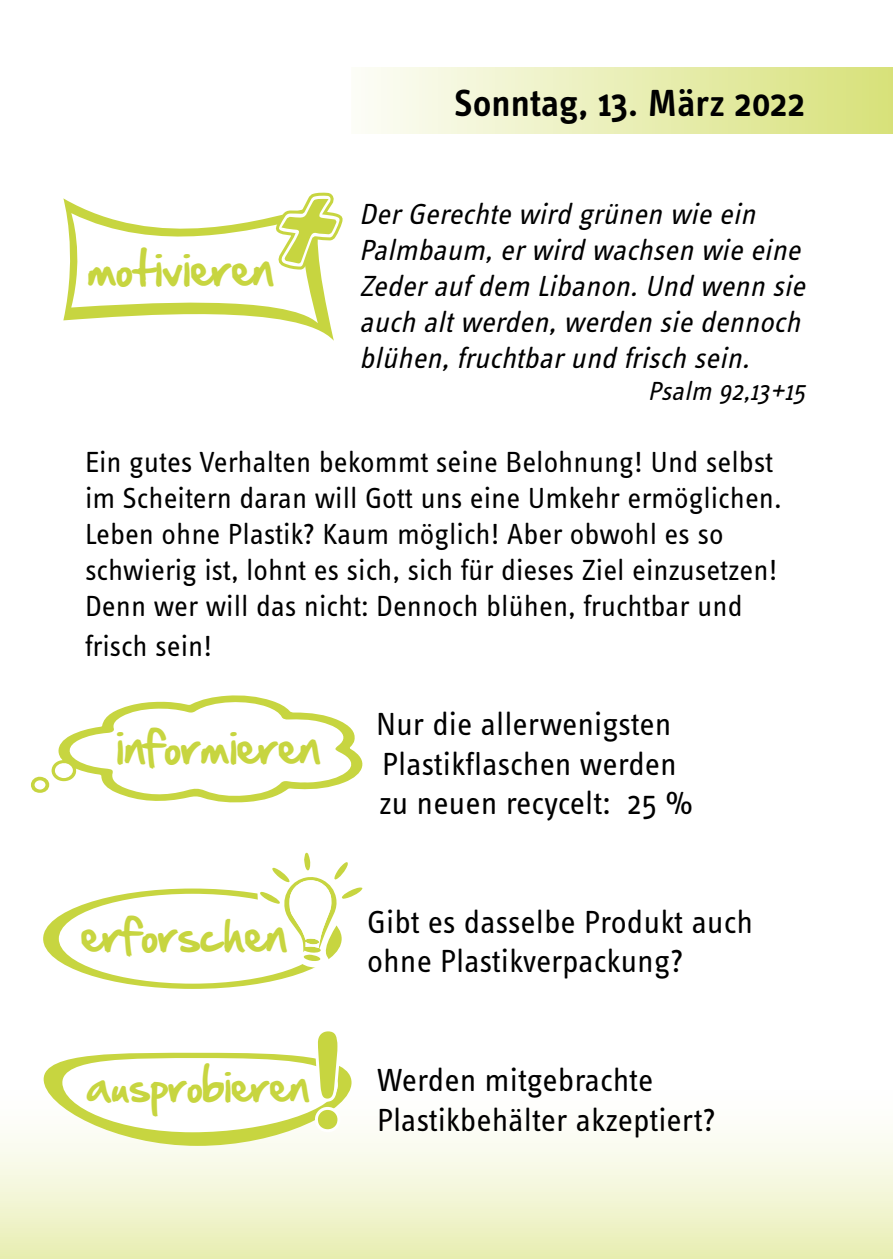
<style>
.page{position:relative;width:893px;height:1259px;background:#fff}
.page>*{position:absolute;margin:0;border:0;box-sizing:border-box;transform-origin:0 0}
.t1{font:41.7px "Handof Sean";color:#c7d540}
.t2{font:600 39px "Info OT Text";color:#000}
.t3{font:39px "Handof Sean";color:#c7d540}
.t4{font:33px/39.3px "Info OT Text";color:#000}
.t5{font:30px/36px "Info OT Text";color:#000}
.t6{font:italic 30px/36px "Info OT Text";color:#000}
.t7{font:italic 27px "Info OT Text";color:#000}
</style>
<div class="page">
<svg style="left:0;top:943px;width:893px;height:316px"></svg>
<div style="left:351px;top:67px;width:542px;height:67px;background:linear-gradient(to right,#fcfdf7,#d8e179)"></div>
<svg style="left:54px;top:695px;width:309px;height:108px"></svg>
<div style="left:52px;top:760px;width:24px;height:21px;background:#c7d540;border-radius:50%"></div>
<svg style="left:31px;top:776px;width:18px;height:17px"></svg>
<div style="left:55px;top:763px;width:18px;height:15px;background:#fff;border-radius:50%"></div>
<div style="left:35px;top:780px;width:11px;height:9px;background:#fff;border-radius:50%"></div>
<svg style="left:63px;top:192px;width:280px;height:149px"></svg>
<svg style="left:43px;top:888px;width:299px;height:101px;background:#ccd851"></svg>
<div style="left:59px;top:894px;width:267px;height:89px;background:#fff;border-radius:50%"></div>
<svg style="left:257px;top:852px;width:106px;height:118px"></svg>
<svg style="left:44px;top:1027px;width:307px;height:119px"></svg>
<h1 class="t1" style="left:88px;top:239px;width:187px">motivieren</h1>
<h2 class="t2" style="left:454px;top:79px;width:352px">Sonntag, 13. März 2022</h2>
<p class="t6" style="left:359px;top:195px;width:455px">DerGerechtewird grünen wieein Palmbaum,erwird wachsen wieeine Zederaufdem Libanon.Und wenn sie auch altwerden,werden siedennoch blühen,fruchtbarund frisch sein.</p>
<p class="t7" style="left:648px;top:375px;width:166px">Psalm 92,13+15</p>
<p class="t5" style="left:85px;top:444px;width:698px">Ein gutes Verhalten bekommt seine Belohnung! Und selbst im Scheitern daran will Gott uns eine Umkehr ermöglichen.<br>Leben ohne Plastik? Kaum möglich! Aber obwohl es so schwierig ist, lohnt es sich, sich für dieses Ziel einzusetzen!<br>Denn wer will das nicht: Dennoch blühen, fruchtbar und</p>
<p class="t5" style="left:85px;top:627px;width:129px">frisch sein!</p>
<h1 class="t1" style="left:117px;top:717px;width:205px">informieren</h1>
<h1 class="t1" style="left:82px;top:905px;width:207px">erforschen</h1>
<h2 class="t3" style="left:87px;top:1058px;width:224px">ausprobieren</h2>
<p class="t4" style="left:376px;top:704px;width:319px">Nur die allerwenigsten<br>Plastikflaschen werden zu neuen recycelt: 25 %</p>
<p class="t4" style="left:367px;top:901px;width:387px">Gibt es dasselbe Produkt auch ohne Plastikverpackung?</p>
<p class="t4" style="left:377px;top:1059px;width:340px">Werden mitgebrachte<br>Plastikbehälter akzeptiert?</p>
</div>
